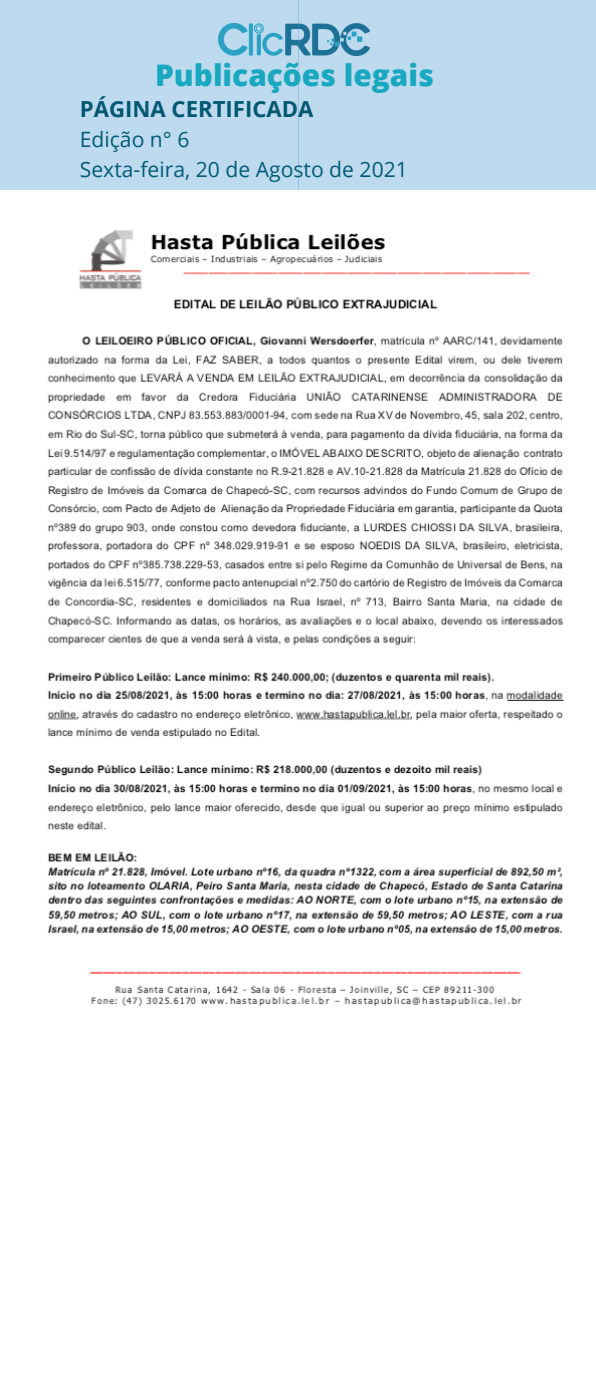
<style>
.page{position:relative;width:596px;height:1389px;background:#fff}
.page>*{position:absolute;margin:0;border:0;box-sizing:border-box;transform-origin:0 0}
.t1{font:800 29.7px "Open Sans";color:#18a8bf}
.t2{font:700 22.2px "Open Sans";color:#005872}
.t3{font:21.1px "Open Sans";color:#005c77}
</style>
<div class="page">
<div style="left:0;top:0;width:298px;height:190px;background:#bedaef"></div>
<div style="left:298px;top:0;width:298px;height:190px;background:#bedaef"></div>
<img style="left:47px;top:230px;width:517px;height:776px">
<p class="t1" style="left:155px;top:54px;width:280px">Publicações legais</p>
<p class="t3" style="left:80px;top:125px;width:111px">Edição n° 6</p>
<p class="t3" style="left:80px;top:154px;width:329px">Sexta-feira, 20 de Agosto de 2021</p>
<p class="t2" style="left:80px;top:93px;width:235px">PÁGINA CERTIFICADA</p>
</div>
